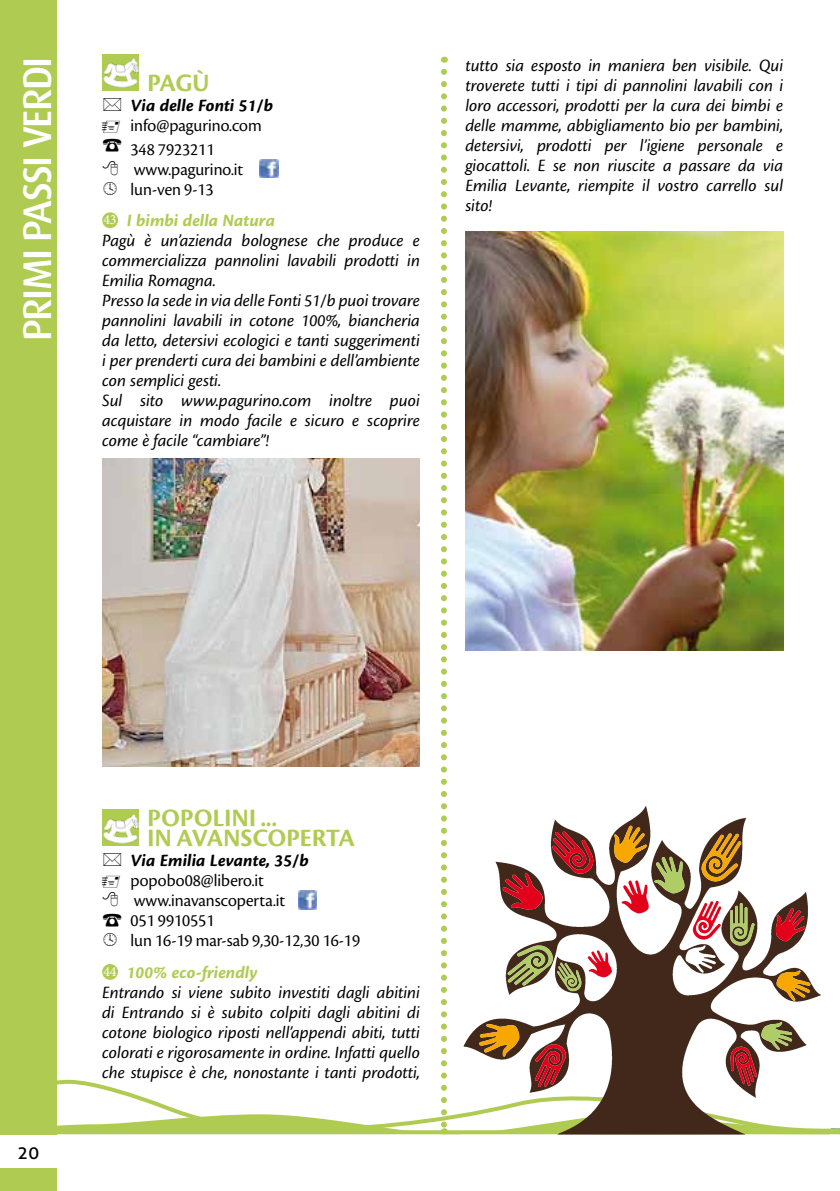
<style>
.page{position:relative;width:840px;height:1191px;background:#fff}
.page>*{position:absolute;margin:0;border:0;box-sizing:border-box;transform-origin:0 0}
.t1{font:500 40px "Dax";letter-spacing:-.04em;color:#fff}
.t2{font:26px/20px "Cronos Pro Bold Disp";letter-spacing:.015em;color:#b0cb52}
.t3{font:italic 18px/20px "Cronos Pro";letter-spacing:-.005em;color:#000;text-align:justify}
.t4{font:18px/24px "Cronos Pro Disp";color:#000}
.t5{font:18px "Cronos Pro Bold Capt It";color:#000}
.t6{font:18px "Cronos Pro Bold Capt It";color:#b0cb52}
.t7{font:18px "Aller";color:#000}
.s1{font-family:"Minion Pro";font-size:14px;color:#fff}
</style>
<div class="page">
<div style="left:0;top:0;width:57px;height:1134px;background:#b0cb52"></div>
<div style="left:0;top:1168px;width:57px;height:23px;background:#b0cb52"></div>
<div style="left:102px;top:54px;width:37px;height:37px;background:#b0cb52"></div>
<img style="left:103px;top:58px;width:36px;height:14px">
<img style="left:0;top:72px;width:839px;height:1063px">
<h1 class="t1" style="left:15px;top:341px;width:280px;rotate:-90deg">PRIMI PASSI VERDI</h1>
<h2 class="t2" style="left:147px;top:73px;width:63px">PAGÙ</h2>
<p class="t5" style="left:130px;top:95px;width:144px">Via delle Fonti 51/b</p>
<p class="t4" style="left:102px;top:113px;width:161px;text-indent:28px">info@pagurino.com ☎ 348 7923211</p>
<p class="t4" style="left:130px;top:159px;width:114px;line-height:20px">www.pagurino.it lun-ven 9-13</p>
<p class="t6" style="left:103px;top:210px;width:173px"><span class="s1">43</span> I bimbi della Natura</p>
<p class="t3" style="left:102px;top:231px;width:319px;text-align:left">Pagù è un’azienda bolognese che produce e commercializza pannolini lavabili prodotti in Emilia Romagna.<br>Presso la sede in via delle Fonti 51/b puoi trovare pannolini lavabili in cotone 100%, biancheria da letto, detersivi ecologici e tanti suggerimenti i per prenderti cura dei bambini e dell’ambiente con semplici gesti.<br>Sul sito www.pagurino.com inoltre puoi acquistare in modo facile e sicuro e scoprire come è facile “cambiare”!</p>
<p class="t3" style="left:465px;top:55px;width:319px">tutto sia esposto in maniera ben visibile. Qui troverete tutti i tipi di pannolini lavabili con i loro accessori, prodotti per la cura dei bimbi e delle mamme, abbigliamento bio per bambini, detersivi, prodotti per l’igiene personale e giocattoli. E se non riuscite a passare da via Emilia Levante, riempite il vostro carrello sul sito!</p>
<p class="t7" style="left:18px;top:1141px;width:23px">20</p>
<h2 class="t2" style="left:147px;top:808px;width:204px">POPOLINI ...<br>IN AVANSCOPERTA</h2>
<p class="t5" style="left:130px;top:850px;width:180px">Via Emilia Levante, 35/b</p>
<p class="t4" style="left:130px;top:868px;width:135px">popobo08@libero.it</p>
<p class="t4" style="left:134px;top:888px;width:153px">www.inavanscoperta.it</p>
<p class="t4" style="left:102px;top:908px;width:114px">☎ 051 9910551</p>
<p class="t4" style="left:130px;top:928px;width:231px">lun 16-19 mar-sab 9,30-12,30 16-19</p>
<p class="t6" style="left:103px;top:961px;width:155px"><span class="s1">44</span> 100% eco-friendly</p>
<p class="t3" style="left:102px;top:982px;width:319px">Entrando si viene subito investiti dagli abitini di Entrando si è subito colpiti dagli abitini di cotone biologico riposti nell’appendi abiti, tutti colorati e rigorosamente in ordine. Infatti quello che stupisce è che, nonostante i tanti prodotti,</p>
</div>
